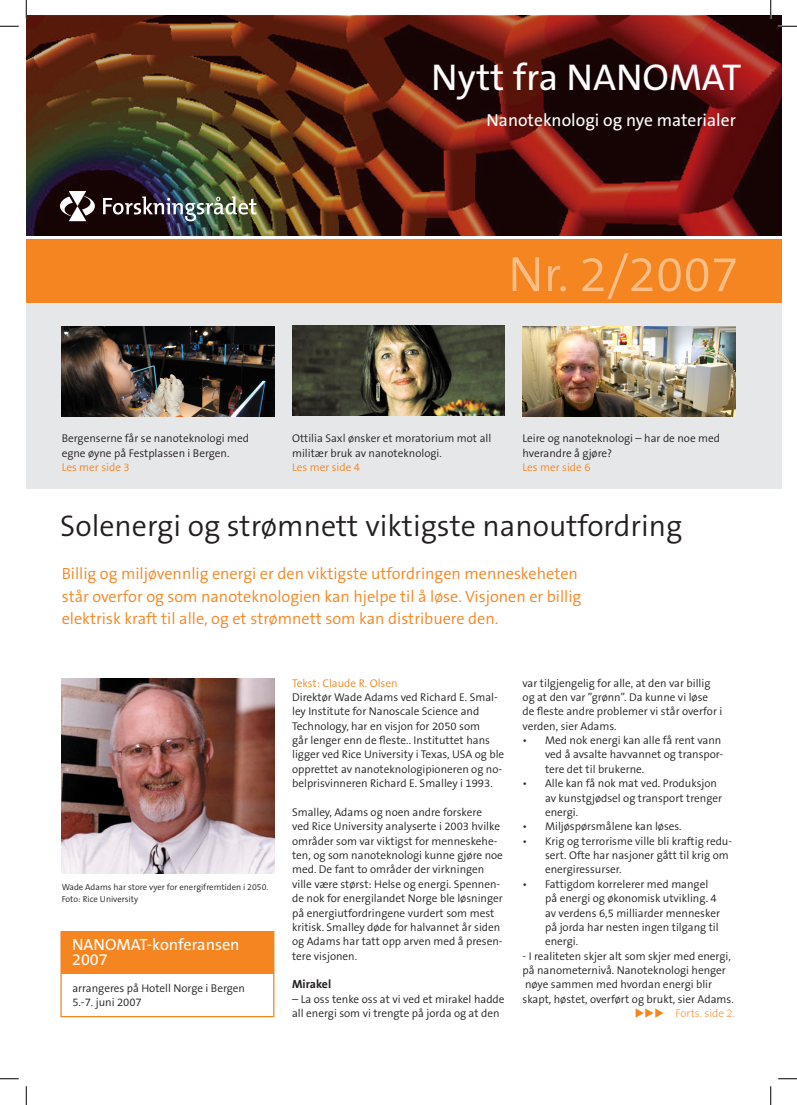
<style>
.page{position:relative;width:797px;height:1105px;background:#fff}
.page>*{position:absolute;margin:0;border:0;box-sizing:border-box;transform-origin:0 0}
.Brødtekst{font:300 50px "The Sans B4";color:#fbbe86}
.Tittel_nivå_1{font:37.5px "The Sans B5 Plain";color:#fff}
.Tittel_nivå_1-2{font:300 30px "The Sans B4";color:#231f20}
.Tittel{font:17.5px "The Sans B5 Plain";color:#fff}
.Ingress_med_farge{font:300 16.25px/22.5px "The Sans B4";color:#f58520}
.tittel_til_negativ_b{font:16.25px/14.4px "The Sans B5 Plain";color:#fff}
.Mellomtittel{font:700 11.88px "The Sans B7";color:#231f20}
.Brødtekst-2{font:300 11.25px/14.4px "The Sans B4";color:#231f20}
.Brødtekst-3{font:300 11.25px "The Sans B4";color:#f58520}
.Brødtekst-4{font:200 11.25px "The Sans B2";color:#f58520}
.bildetekst{font:300 8.75px/11.9px "The Sans B4";color:#231f20}
</style>
<div class="page">
<svg style="left:26px;top:16px;width:755px;height:219px;background:#532114"></svg>
<div style="left:26px;top:239px;width:755px;height:71px;background:#f58520"></div>
<img style="left:103px;top:196px;width:153px;height:25px">
<svg style="left:60px;top:191px;width:35px;height:30px"></svg>
<div style="left:26px;top:303px;width:755px;height:186px;background:#e6e7e9"></div>
<img style="left:62px;top:326px;width:212px;height:90px">
<img style="left:292px;top:325px;width:213px;height:90px">
<img style="left:522px;top:326px;width:213px;height:90px">
<img style="left:62px;top:679px;width:212px;height:194px">
<div style="left:60px;top:931px;width:214px;height:86px;border:1px solid #f58520"></div>
<div style="left:61px;top:931px;width:213px;height:43px;background:#f58520"></div>
<svg style="left:0;top:25px;width:19px;height:2px"></svg>
<svg style="left:778px;top:25px;width:19px;height:2px"></svg>
<svg style="left:0;top:1078px;width:19px;height:1px"></svg>
<svg style="left:778px;top:1078px;width:19px;height:1px"></svg>
<svg style="left:25px;top:0;width:2px;height:19px"></svg>
<svg style="left:25px;top:1086px;width:2px;height:19px"></svg>
<svg style="left:770px;top:0;width:1px;height:19px"></svg>
<svg style="left:770px;top:1086px;width:1px;height:19px"></svg>
<p class="Tittel_nivå_1" style="left:431px;top:57px;width:312px">Nytt fra NANOMAT</p>
<p class="Tittel" style="left:486px;top:111px;width:251px">Nanoteknologi og nye materialer</p>
<p class="Brødtekst" style="left:508px;top:248px;width:232px">Nr. 2/2007</p>
<p class="Brødtekst-2" style="left:62px;top:432px;width:189px">Bergenserne får se nanoteknologi med egne øyne på Festplassen i Bergen.</p>
<p class="Brødtekst-3" style="left:62px;top:461px;width:69px">Les mer side 3</p>
<p class="Brødtekst-2" style="left:292px;top:432px;width:201px">Ottilia Saxl ønsker et moratorium mot all militær bruk av nanoteknologi.</p>
<p class="Brødtekst-3" style="left:292px;top:461px;width:69px">Les mer side 4</p>
<p class="Brødtekst-2" style="left:522px;top:432px;width:199px">Leire og nanoteknologi – har de noe med hverandre å gjøre?</p>
<p class="Brødtekst-3" style="left:522px;top:461px;width:69px">Les mer side 6</p>
<p class="Tittel_nivå_1-2" style="left:60px;top:510px;width:623px">Solenergi og strømnett viktigste nanoutfordring</p>
<p class="Ingress_med_farge" style="left:62px;top:563px;width:521px">Billig og miljøvennlig energi er den viktigste utfordringen menneskeheten står overfor og som nanoteknologien kan hjelpe til å løse. Visjonen er billig elektrisk kraft til alle, og et strømnett som kan distribuere den.</p>
<p class="bildetekst" style="left:62px;top:882px;width:208px">Wade Adams har store vyer for energifremtiden i 2050.<br>Foto: Rice University</p>
<p class="tittel_til_negativ_b" style="left:72px;top:938px;width:169px">NANOMAT-konferansen<br>2007</p>
<p class="Brødtekst-2" style="left:72px;top:982px;width:174px;line-height:13.5px">arrangeres på Hotell Norge i Bergen<br>5.-7. juni 2007</p>
<p class="Brødtekst-3" style="left:292px;top:677px;width:107px">Tekst: Claude R. Olsen</p>
<p class="Brødtekst-2" style="left:292px;top:690px;width:214px">Direktør Wade Adams ved Richard E. Smal&shy;ley Institute for Nanoscale Science and Technology, har en visjon for 2050 som<br>går lenger enn de fleste.. Instituttet hans ligger ved Rice University i Texas, USA og ble opprettet av nanoteknologipioneren og no&shy;belprisvinneren Richard E. Smalley i 1993.</p>
<p class="Brødtekst-2" style="left:292px;top:805px;width:212px">Smalley, Adams og noen andre forskere<br>ved Rice University analyserte i 2003 hvilke områder som var viktigst for menneskehe&shy;ten, og som nanoteknologi kunne gjøre noe med. De fant to områder der virkningen ville være størst: Helse og energi. Spennen&shy;de nok for energilandet Norge ble løsninger på energiutfordringene vurdert som mest kritisk. Smalley døde for halvannet år siden og Adams har tatt opp arven med å presen&shy;tere visjonen.</p>
<p class="Mellomtittel" style="left:292px;top:978px;width:41px">Mirakel</p>
<p class="Brødtekst-2" style="left:292px;top:992px;width:214px">– La oss tenke oss at vi ved et mirakel hadde all energi som vi trengte på jorda og at den</p>
<p class="Brødtekst-2" style="left:522px;top:676px;width:201px">var tilgjengelig for alle, at den var billig og at den var ”grønn”. Da kunne vi løse de fleste andre problemer vi står overfor i verden, sier Adams.</p>
<p class="Brødtekst-2" style="left:545px;top:733px;width:180px">Med nok energi kan alle få rent vann ved å avsalte havvannet og transpor&shy;tere det til brukerne.</p>
<p class="Brødtekst-2" style="left:545px;top:777px;width:179px">Alle kan få nok mat ved. Produksjon av kunstgjødsel og transport trenger energi.</p>
<p class="Brødtekst-2" style="left:545px;top:820px;width:138px">Miljøspørsmålene kan løses.</p>
<p class="Brødtekst-2" style="left:545px;top:834px;width:188px">Krig og terrorisme ville bli kraftig redu&shy;sert. Ofte har nasjoner gått til krig om energiressurser.</p>
<p class="Brødtekst-2" style="left:545px;top:877px;width:176px">Fattigdom korrelerer med mangel på energi og økonomisk utvikling. 4 av verdens 6,5 milliarder mennesker på jorda har nesten ingen tilgang til energi.</p>
<p class="Brødtekst-2" style="left:522px;top:949px;width:213px">- I realiteten skjer alt som skjer med energi, på nanometernivå. Nanoteknologi henger nøye sammen med hvordan energi blir skapt, høstet, overført og brukt, sier Adams.</p>
<p class="Brødtekst-4" style="left:634px;top:1008px;width:102px">◆◆◆ Forts. side 2.</p>
<p class="Brødtekst-2" style="left:522px;top:733px;width:6px">•</p>
<p class="Brødtekst-2" style="left:522px;top:777px;width:6px">•</p>
<p class="Brødtekst-2" style="left:522px;top:820px;width:6px">• •</p>
<p class="Brødtekst-2" style="left:522px;top:877px;width:6px">•</p>
</div>
